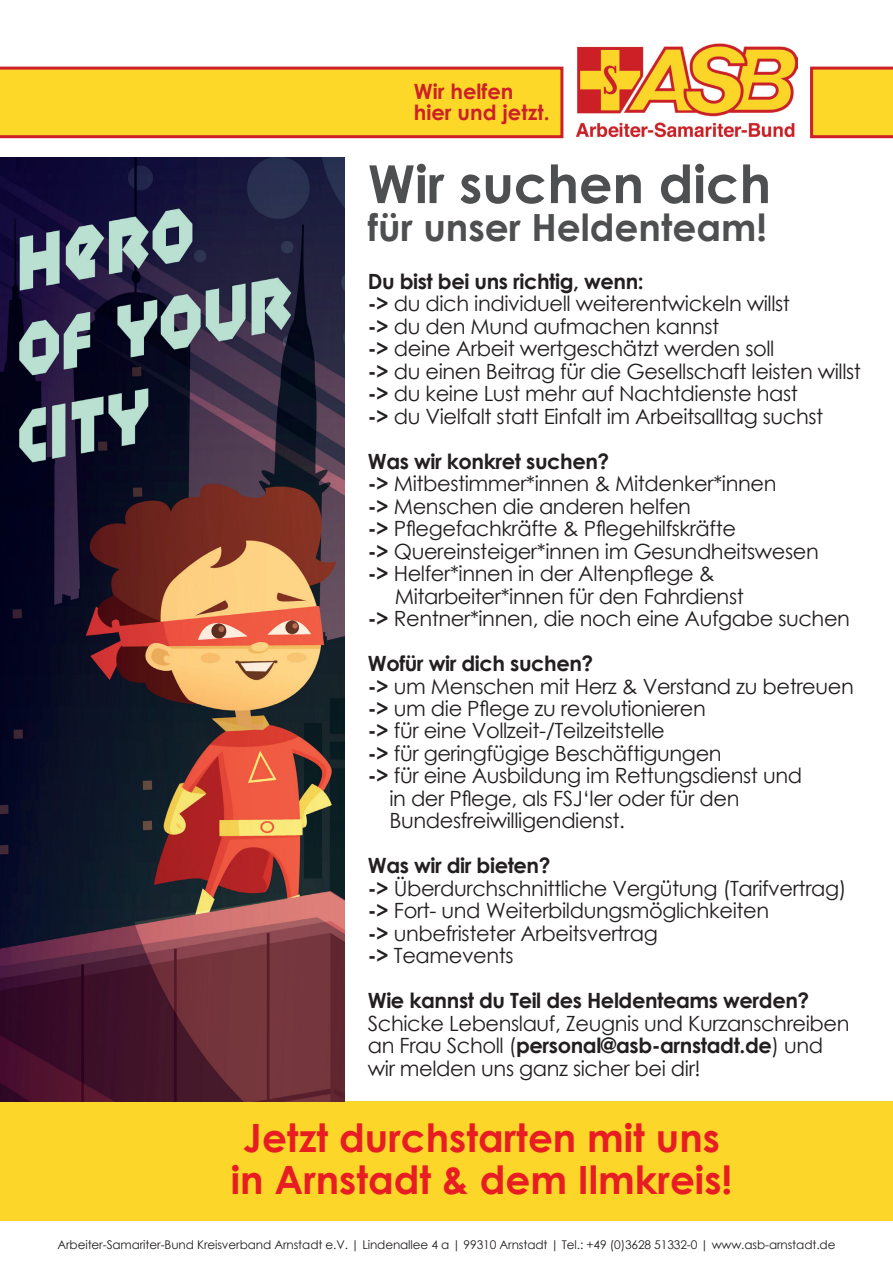
<style>
.page{position:relative;width:893px;height:1263px;background:#fff}
.page>*{position:absolute;margin:0;border:0;box-sizing:border-box;transform-origin:0 0}
.t1{font:700 52.5px "Century Gothic";color:#4e4f50}
.t2{font:700 39px/42px "Century Gothic";color:#e71d23;text-align:center}
.t3{font:700 37.5px "Century Gothic";color:#4e4f50}
.t4{font:21px/22.5px "Century Gothic";letter-spacing:-.02em;color:#231f20}
.t5{font:700 21px "Century Gothic";letter-spacing:-.02em;color:#231f20}
.t6{font:700 21px/21px "Century Gothic";color:#cd2028}
.t7{font:12px "Century Gothic";letter-spacing:-.01em;color:#231f20}
.s1{font-weight:700}
</style>
<div class="page">
<img style="left:576px;top:43px;width:221px;height:95px">
<div style="left:0;top:1101px;width:893px;height:119px;background:#fcd729"></div>
<svg style="left:0;top:67px;width:563px;height:71px;background:#f9c928"></svg>
<svg style="left:810px;top:67px;width:83px;height:71px;background:#f7c328"></svg>
<img style="left:0;top:157px;width:344px;height:944px">
<p class="t6" style="left:414px;top:80px;width:137px">Wir helfen hier und jetzt.</p>
<h1 class="t1" style="left:368px;top:144px;width:405px">Wir suchen dich</h1>
<h3 class="t3" style="left:368px;top:199px;width:400px">für unser Heldenteam!</h3>
<p class="t4" style="left:368px;top:269px;width:495px"><span class="s1">Du bist bei uns richtig, wenn:<br>-&gt;</span> du dich individuell weiterentwickeln willst<br><span class="s1">-&gt;</span> du den Mund aufmachen kannst<br><span class="s1">-&gt;</span> deine Arbeit wertgeschätzt werden soll<br><span class="s1">-&gt;</span> du einen Beitrag für die Gesellschaft leisten willst <span class="s1">-&gt;</span> du keine Lust mehr auf Nachtdienste hast<br><span class="s1">-&gt;</span> du Vielfalt statt Einfalt im Arbeitsalltag suchst</p>
<p class="t5" style="left:368px;top:445px;width:243px">Was wir konkret suchen?</p>
<p class="t4" style="left:368px;top:472px;width:410px"><span class="s1">-&gt;</span> Mitbestimmer*innen &amp; Mitdenker*innen</p>
<p class="t4" style="left:368px;top:494px;width:325px"><span class="s1">-&gt;</span> Menschen die anderen helfen</p>
<p class="t4" style="left:368px;top:517px;width:370px"><span class="s1">-&gt;</span> Pflegefachkräfte &amp; Pflegehilfskräfte</p>
<p class="t4" style="left:368px;top:539px;width:452px"><span class="s1">-&gt;</span> Quereinsteiger*innen im Gesundheitswesen</p>
<p class="t4" style="left:368px;top:562px;width:348px"><span class="s1">-&gt;</span> Helfer*innen in der Altenpflege &amp;</p>
<p class="t4" style="left:395px;top:584px;width:350px">Mitarbeiter*innen für den Fahrdienst</p>
<p class="t4" style="left:368px;top:607px;width:484px"><span class="s1">-&gt;</span> Rentner*innen, die noch eine Aufgabe suchen</p>
<p class="t5" style="left:368px;top:647px;width:227px">Wofür wir dich suchen?</p>
<p class="t4" style="left:368px;top:674px;width:488px"><span class="s1">-&gt;</span> um Menschen mit Herz &amp; Verstand zu betreuen</p>
<p class="t4" style="left:368px;top:697px;width:339px"><span class="s1">-&gt;</span> um die Pflege zu revolutionieren</p>
<p class="t4" style="left:368px;top:719px;width:298px"><span class="s1">-&gt;</span> für eine Vollzeit-/Teilzeitstelle</p>
<p class="t4" style="left:368px;top:742px;width:355px"><span class="s1">-&gt;</span> für geringfügige Beschäftigungen</p>
<p class="t4" style="left:368px;top:764px;width:436px"><span class="s1">-&gt;</span> für eine Ausbildung im Rettungsdienst und</p>
<p class="t4" style="left:389px;top:787px;width:352px">in der Pflege, als FSJ‘ler oder für den</p>
<p class="t4" style="left:389px;top:809px;width:237px">Bundesfreiwilligendienst.</p>
<p class="t4" style="left:368px;top:854px;width:480px"><span class="s1">Was wir dir bieten?<br>-&gt;</span> Überdurchschnittliche Vergütung (Tarifvertrag) <span class="s1">-&gt;</span> Fort- und Weiterbildungsmöglichkeiten<br><span class="s1">-&gt;</span> unbefristeter Arbeitsvertrag<br><span class="s1">-&gt;</span> Teamevents</p>
<p class="t5" style="left:368px;top:985px;width:443px">Wie kannst du Teil des Heldenteams werden?</p>
<p class="t4" style="left:368px;top:1012px;width:483px">Schicke Lebenslauf, Zeugnis und Kurzanschreiben an Frau Scholl (<span class="s1">personal@asb-arnstadt.de</span>) und wir melden uns ganz sicher bei dir!</p>
<h2 class="t2" style="left:231px;top:1115px;width:503px">Jetzt durchstarten mit uns in Arnstadt &amp; dem Ilmkreis!</h2>
<p class="t7" style="left:57px;top:1236px;width:780px">Arbeiter-Samariter-Bund Kreisverband Arnstadt e.V. | Lindenallee 4 a | 99310 Arnstadt | Tel.: +49 (0)3628 51332-0 | www.asb-arnstadt.de</p>
</div>
